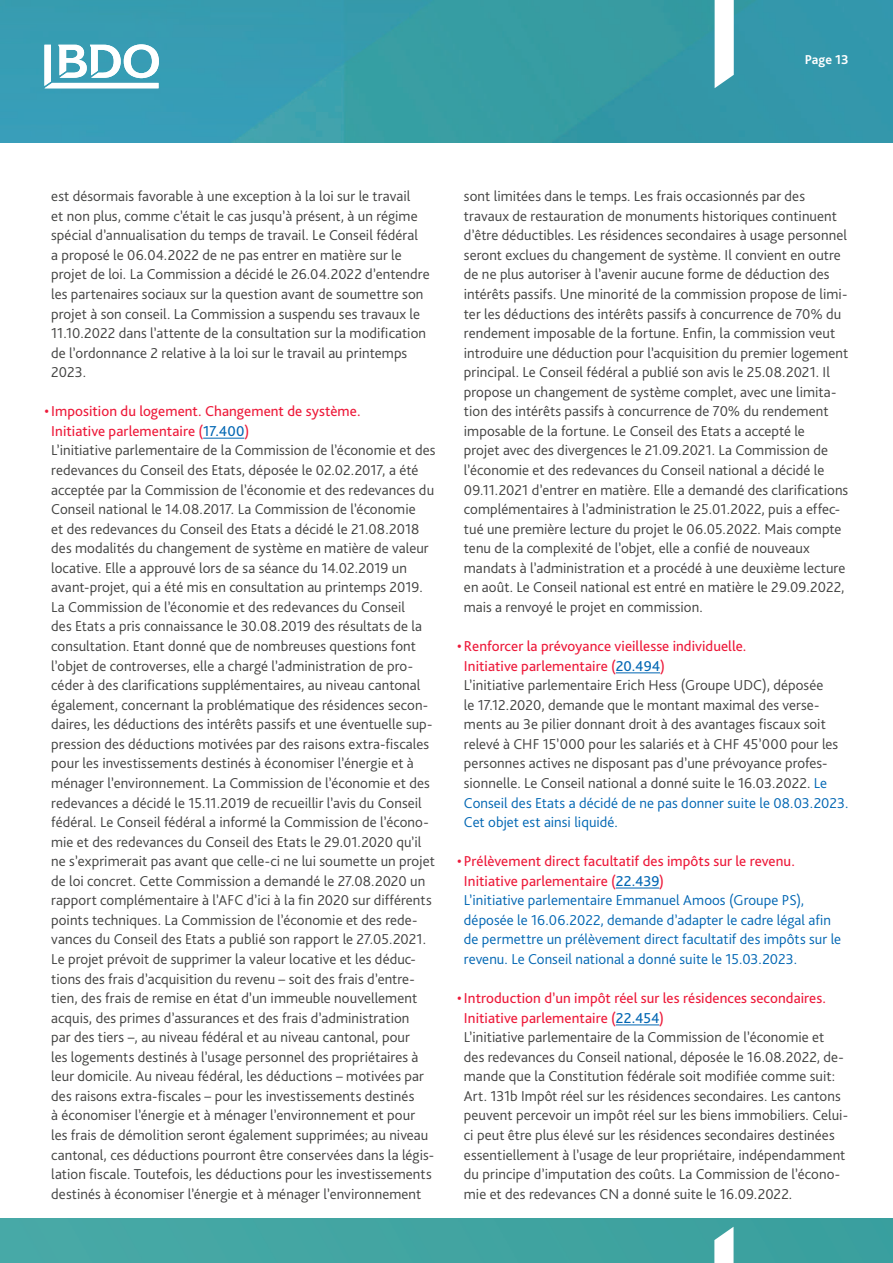
<style>
.page{position:relative;width:893px;height:1263px;background:#fff}
.page>*{position:absolute;margin:0;border:0;box-sizing:border-box;transform-origin:0 0}
.t1{font:300 15px/19.5px "Bliss Pro";color:#414140}
.t2{font:300 15px/19.5px "Bliss Pro";color:#0166b3}
.t3{font:700 13.5px "Bliss Pro";color:#fff}
.s1{font-weight:400;color:#ed1a3a}
.s2{font-weight:400;color:#0166b3}
.s3{color:#0166b3}
.s4{font-weight:400}
</style>
<div class="page">
<img style="left:0;top:0;width:892px;height:143px">
<div style="left:0;top:1218px;width:892px;height:45px;background:#42a4a1"></div>
<svg style="left:714px;top:1227px;width:19px;height:36px"></svg>
<svg style="left:714px;top:0;width:19px;height:88px"></svg>
<svg style="left:44px;top:44px;width:115px;height:44px"></svg>
<hr style="left:203px;top:438px;width:41px;height:1px;background:#0166b3">
<hr style="left:615px;top:672px;width:45px;height:1px;background:#0166b3">
<hr style="left:615px;top:888px;width:44px;height:1px;background:#0166b3">
<hr style="left:615px;top:1025px;width:44px;height:1px;background:#0166b3">
<p class="t3" style="left:804px;top:55px;width:45px">Page 13</p>
<p class="t1" style="left:51px;top:188px;width:380px">est désormais favorable à une exception à la loi sur le travail<br>et non plus, comme c’était le cas jusqu’à présent, à un régime spécial d’annualisation du temps de travail. Le Conseil fédéral<br>a proposé le 06.04.2022 de ne pas entrer en matière sur le projet de loi. La Commission a décidé le 26.04.2022 d’entendre les partenaires sociaux sur la question avant de soumettre son projet à son conseil. La Commission a suspendu ses travaux le 11.10.2022 dans l’attente de la consultation sur la modification de l’ordonnance 2 relative à la loi sur le travail au printemps 2023.</p>
<p class="t1" style="left:51px;top:403px;width:385px;text-indent:-7px"><span class="s1">• Imposition du logement. Changement de système.<br>Initiative parlementaire (</span><span class="s2">17.400</span><span class="s1">)<br></span>L’initiative parlementaire de la Commission de l’économie et des redevances du Conseil des Etats, déposée le 02.02.2017, a été acceptée par la Commission de l’économie et des redevances du Conseil national le 14.08.2017. La Commission de l’économie<br>et des redevances du Conseil des Etats a décidé le 21.08.2018 des modalités du changement de système en matière de valeur locative. Elle a approuvé lors de sa séance du 14.02.2019 un avant-projet, qui a été mis en consultation au printemps 2019.<br>La Commission de l’économie et des redevances du Conseil<br>des Etats a pris connaissance le 30.08.2019 des résultats de la consultation. Etant donné que de nombreuses questions font l’objet de controverses, elle a chargé l’administration de pro&shy;céder à des clarifications supplémentaires, au niveau cantonal également, concernant la problématique des résidences secon&shy;daires, les déductions des intérêts passifs et une éventuelle sup&shy;pression des déductions motivées par des raisons extra-fiscales pour les investissements destinés à économiser l’énergie et à ménager l’environnement. La Commission de l’économie et des redevances a décidé le 15.11.2019 de recueillir l’avis du Conseil fédéral. Le Conseil fédéral a informé la Commission de l’écono&shy;mie et des redevances du Conseil des Etats le 29.01.2020 qu’il ne s’exprimerait pas avant que celle-ci ne lui soumette un projet de loi concret. Cette Commission a demandé le 27.08.2020 un rapport complémentaire à l’AFC d’ici à la fin 2020 sur différents points techniques. La Commission de l’économie et des rede&shy;vances du Conseil des Etats a publié son rapport le 27.05.2021.<br>Le projet prévoit de supprimer la valeur locative et les déduc&shy;tions des frais d’acquisition du revenu – soit des frais d’entre&shy;tien, des frais de remise en état d’un immeuble nouvellement acquis, des primes d’assurances et des frais d’administration<br>par des tiers –, au niveau fédéral et au niveau cantonal, pour<br>les logements destinés à l’usage personnel des propriétaires à leur domicile. Au niveau fédéral, les déductions – motivées par des raisons extra-fiscales – pour les investissements destinés<br>à économiser l’énergie et à ménager l’environnement et pour<br>les frais de démolition seront également supprimées; au niveau cantonal, ces déductions pourront être conservées dans la légis&shy;lation fiscale. Toutefois, les déductions pour les investissements destinés à économiser l’énergie et à ménager l’environnement</p>
<p class="t1" style="left:464px;top:188px;width:386px">sont limitées dans le temps. Les frais occasionnés par des travaux de restauration de monuments historiques continuent d’être déductibles. Les résidences secondaires à usage personnel seront exclues du changement de système. Il convient en outre de ne plus autoriser à l’avenir aucune forme de déduction des intérêts passifs. Une minorité de la commission propose de limi&shy;ter les déductions des intérêts passifs à concurrence de 70% du rendement imposable de la fortune. Enfin, la commission veut introduire une déduction pour l’acquisition du premier logement principal. Le Conseil fédéral a publié son avis le 25.08.2021. Il propose un changement de système complet, avec une limita&shy;tion des intérêts passifs à concurrence de 70% du rendement imposable de la fortune. Le Conseil des Etats a accepté le<br>projet avec des divergences le 21.09.2021. La Commission de l’économie et des redevances du Conseil national a décidé le 09.11.2021 d’entrer en matière. Elle a demandé des clarifications complémentaires à l’administration le 25.01.2022, puis a effec&shy;tué une première lecture du projet le 06.05.2022. Mais compte tenu de la complexité de l’objet, elle a confié de nouveaux mandats à l’administration et a procédé à une deuxième lecture en août. Le Conseil national est entré en matière le 29.09.2022, mais a renvoyé le projet en commission.</p>
<p class="t1" style="left:464px;top:638px;width:386px;text-indent:-7px"><span class="s1">• Renforcer la prévoyance vieillesse individuelle.<br>Initiative parlementaire (</span><span class="s2">20.494</span><span class="s1">)<br></span>L’initiative parlementaire Erich Hess (Groupe UDC), déposée<br>le 17.12.2020, demande que le montant maximal des verse&shy;ments au 3e pilier donnant droit à des avantages fiscaux soit relevé à CHF 15’000 pour les salariés et à CHF 45’000 pour les personnes actives ne disposant pas d’une prévoyance profes&shy;sionnelle. Le Conseil national a donné suite le 16.03.2022. <span class="s3">Le Conseil des Etats a décidé de ne pas donner suite le 08.03.2023.<br>Cet objet est ainsi liquidé.</span></p>
<p class="t2" style="left:464px;top:853px;width:379px;text-indent:-7px"><span class="s1">• Prélèvement direct facultatif des impôts sur le revenu.<br>Initiative parlementaire (</span><span class="s4">22.439</span><span class="s1">)<br></span>L’initiative parlementaire Emmanuel Amoos (Groupe PS), déposée le 16.06.2022, demande d’adapter le cadre légal afin de permettre un prélèvement direct facultatif des impôts sur le revenu. Le Conseil national a donné suite le 15.03.2023.</p>
<p class="t1" style="left:464px;top:990px;width:385px;text-indent:-7px"><span class="s1">• Introduction d’un impôt réel sur les résidences secondaires.<br>Initiative parlementaire (</span><span class="s2">22.454</span><span class="s1">)<br></span>L’initiative parlementaire de la Commission de l’économie et des redevances du Conseil national, déposée le 16.08.2022, de&shy;mande que la Constitution fédérale soit modifiée comme suit:<br>Art. 131b Impôt réel sur les résidences secondaires. Les cantons peuvent percevoir un impôt réel sur les biens immobiliers. Celui&shy;ci peut être plus élevé sur les résidences secondaires destinées essentiellement à l’usage de leur propriétaire, indépendamment du principe d’imputation des coûts. La Commission de l’écono&shy;mie et des redevances CN a donné suite le 16.09.2022.</p>
</div>
